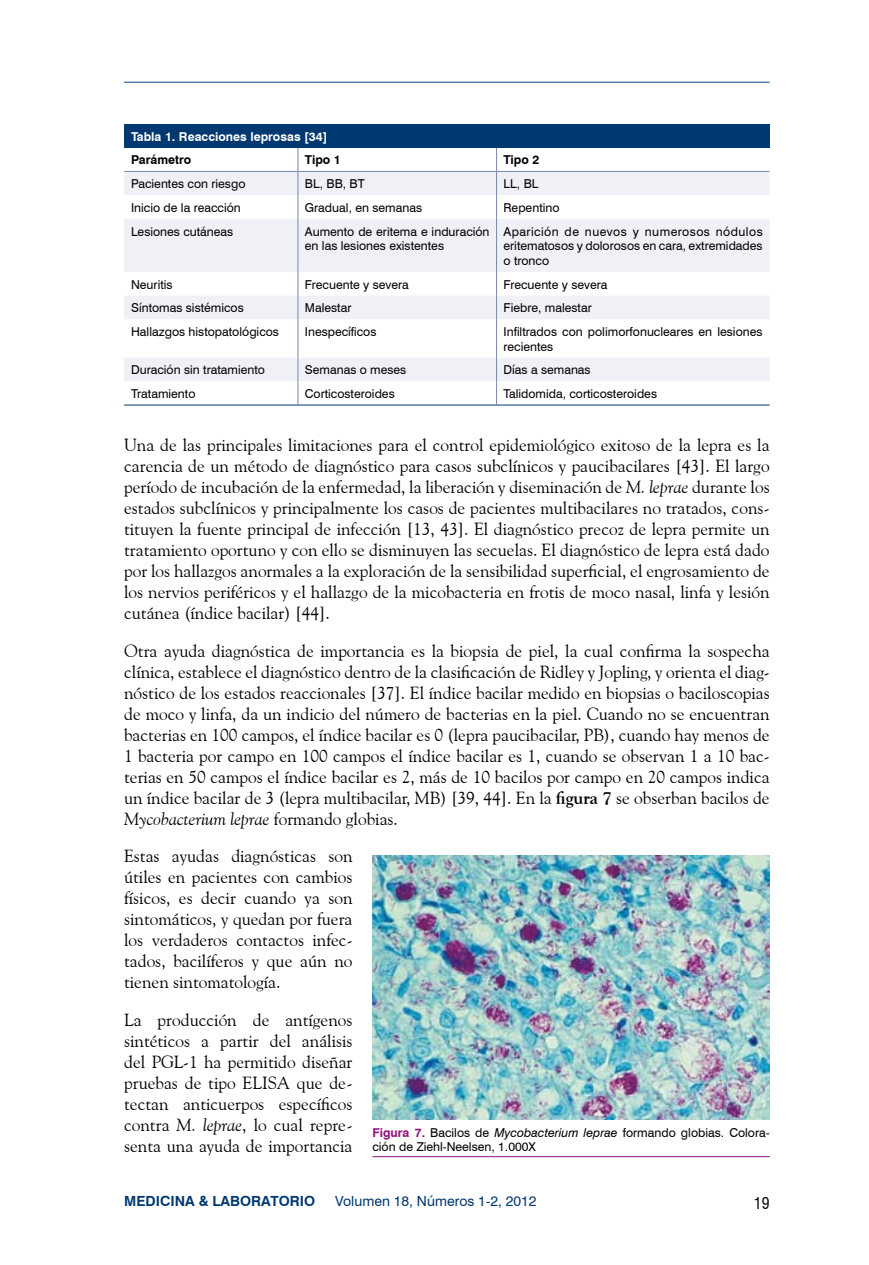
<style>
.page{position:relative;width:869px;height:1265px;background:#fff}
.page>*{position:absolute;margin:0;border:0;box-sizing:border-box;transform-origin:0 0}
.t1{font:17.5px/21px "Goudy Old Style BT";color:#000;text-align:justify}
.t2{font:condensed 15.75px "Swiss 721 BT";color:#000}
.t3{font:14px "Swiss 721 BT";color:#003871}
.t4{font:700 14px "Swiss 721 BT";color:#003871}
.t5{font:12.25px/14.7px "Swiss 721 BT";color:#000}
.t6{font:700 12.25px "Swiss 721 BT";color:#fff}
.t7{font:700 12.25px "Swiss 721 BT";color:#000}
.s1{font-style:italic}
.s2{font-weight:700}
.s3{font-weight:700;color:#93117e}
</style>
<div class="page">
<hr style="left:124px;top:82px;width:645px;height:1px;background:#004387">
<div style="left:124px;top:124px;width:645px;height:24px;background:#003871"></div>
<svg style="left:124px;top:172px;width:645px;height:209px;fill:#f0f1f7"></svg>
<hr style="left:124px;top:171px;width:174px;height:1px;background:#7887af">
<hr style="left:298px;top:171px;width:198px;height:1px;background:#7887af">
<hr style="left:496px;top:171px;width:273px;height:1px;background:#7887af">
<svg style="left:297px;top:148px;width:1px;height:71px"></svg>
<svg style="left:496px;top:148px;width:1px;height:71px"></svg>
<hr style="left:297px;top:219px;width:1px;height:53px;background:#7887af">
<hr style="left:496px;top:219px;width:1px;height:53px;background:#7887af">
<svg style="left:297px;top:272px;width:1px;height:47px"></svg>
<svg style="left:496px;top:272px;width:1px;height:47px"></svg>
<hr style="left:297px;top:319px;width:1px;height:39px;background:#7887af">
<hr style="left:496px;top:319px;width:1px;height:39px;background:#7887af">
<svg style="left:297px;top:358px;width:1px;height:47px"></svg>
<svg style="left:496px;top:358px;width:1px;height:47px"></svg>
<hr style="left:124px;top:405px;width:174px;height:1px;background:#003871">
<hr style="left:298px;top:405px;width:198px;height:1px;background:#003871">
<hr style="left:496px;top:405px;width:273px;height:1px;background:#003871">
<img style="left:372px;top:855px;width:397px;height:265px">
<hr style="left:372px;top:1156px;width:397px;height:1px;background:#93117e">
<p class="t6" style="left:131px;top:129px;width:198px">Tabla 1. Reacciones leprosas [34]</p>
<p class="t7" style="left:131px;top:153px;width:62px">Parámetro</p>
<p class="t7" style="left:305px;top:153px;width:37px">Tipo 1</p>
<p class="t7" style="left:503px;top:153px;width:37px">Tipo 2</p>
<p class="t5" style="left:131px;top:176px;width:116px">Pacientes con riesgo</p>
<p class="t5" style="left:305px;top:176px;width:61px">BL, BB, BT</p>
<p class="t5" style="left:503px;top:176px;width:36px">LL, BL</p>
<p class="t5" style="left:131px;top:200px;width:111px">Inicio de la reacción</p>
<p class="t5" style="left:305px;top:200px;width:119px">Gradual, en semanas</p>
<p class="t5" style="left:503px;top:200px;width:58px">Repentino</p>
<p class="t5" style="left:131px;top:224px;width:104px">Lesiones cutáneas</p>
<p class="t5" style="left:305px;top:224px;width:186px">Aumento de eritema e induración en las lesiones existentes</p>
<p class="t5" style="left:503px;top:224px;width:261px;text-align:justify">Aparición de nuevos y numerosos nódulos eritematosos y dolorosos en cara, extremidades o tronco</p>
<p class="t5" style="left:131px;top:277px;width:43px">Neuritis</p>
<p class="t5" style="left:305px;top:277px;width:105px">Frecuente y severa</p>
<p class="t5" style="left:503px;top:277px;width:105px">Frecuente y severa</p>
<p class="t5" style="left:131px;top:301px;width:114px">Síntomas sistémicos</p>
<p class="t5" style="left:305px;top:301px;width:48px">Malestar</p>
<p class="t5" style="left:503px;top:301px;width:90px">Fiebre, malestar</p>
<p class="t5" style="left:131px;top:324px;width:149px">Hallazgos histopatológicos</p>
<p class="t5" style="left:305px;top:324px;width:73px">Inespecíficos</p>
<p class="t5" style="left:503px;top:324px;width:260px">Infiltrados con polimorfonucleares en lesiones recientes</p>
<p class="t5" style="left:131px;top:363px;width:135px">Duración sin tratamiento</p>
<p class="t5" style="left:305px;top:363px;width:103px">Semanas o meses</p>
<p class="t5" style="left:503px;top:363px;width:89px">Días a semanas</p>
<p class="t5" style="left:131px;top:386px;width:66px">Tratamiento</p>
<p class="t5" style="left:305px;top:386px;width:91px">Corticosteroides</p>
<p class="t5" style="left:503px;top:386px;width:155px">Talidomida, corticosteroides</p>
<p class="t1" style="left:124px;top:434px;width:646px">Una de las principales limitaciones para el control epidemiológico exitoso de la lepra es la carencia de un método de diagnóstico para casos subclínicos y paucibacilares [43]. El largo período de incubación de la enfermedad, la liberación y diseminación de <span class="s1">M. leprae</span> durante los estados subclínicos y principalmente los casos de pacientes multibacilares no tratados, cons&shy;tituyen la fuente principal de infección [13, 43]. El diagnóstico precoz de lepra permite un tratamiento oportuno y con ello se disminuyen las secuelas. El diagnóstico de lepra está dado por los hallazgos anormales a la exploración de la sensibilidad superficial, el engrosamiento de los nervios periféricos y el hallazgo de la micobacteria en frotis de moco nasal, linfa y lesión cutánea (índice bacilar) [44].</p>
<p class="t1" style="left:124px;top:640px;width:646px">Otra ayuda diagnóstica de importancia es la biopsia de piel, la cual confirma la sospecha clínica, establece el diagnóstico dentro de la clasificación de Ridley y Jopling, y orienta el diag&shy;nóstico de los estados reaccionales [37]. El índice bacilar medido en biopsias o baciloscopias de moco y linfa, da un indicio del número de bacterias en la piel. Cuando no se encuentran bacterias en 100 campos, el índice bacilar es 0 (lepra paucibacilar, PB), cuando hay menos de 1 bacteria por campo en 100 campos el índice bacilar es 1, cuando se observan 1 a 10 bac&shy;terias en 50 campos el índice bacilar es 2, más de 10 bacilos por campo en 20 campos indica un índice bacilar de 3 (lepra multibacilar, MB) [39, 44]. En la <span class="s2">figura 7</span> se obserban bacilos de <span class="s1">Mycobacterium leprae</span> formando globias.</p>
<p class="t1" style="left:124px;top:845px;width:230px">Estas ayudas diagnósticas son útiles en pacientes con cambios físicos, es decir cuando ya son sintomáticos, y quedan por fuera los verdaderos contactos infec&shy;tados, bacilíferos y que aún no tienen sintomatología.</p>
<p class="t1" style="left:124px;top:1009px;width:230px">La producción de antígenos sintéticos a partir del análisis del PGL-1 ha permitido diseñar pruebas de tipo ELISA que de&shy;tectan anticuerpos específicos contra <span class="s1">M. leprae</span>, lo cual repre&shy;senta una ayuda de importancia</p>
<p class="t5" style="left:372px;top:1125px;width:398px"><span class="s3">Figura 7.</span> Bacilos de <span class="s1">Mycobacterium leprae</span> formando globias. Colora&shy;ción de Ziehl-Neelsen, 1.000X</p>
<p class="t4" style="left:124px;top:1192px;width:192px">MEDICINA &amp; LABORATORIO</p>
<p class="t3" style="left:335px;top:1192px;width:203px">Volumen 18, Números 1-2, 2012</p>
<p class="t2" style="left:753px;top:1194px;width:17px">19</p>
</div>
